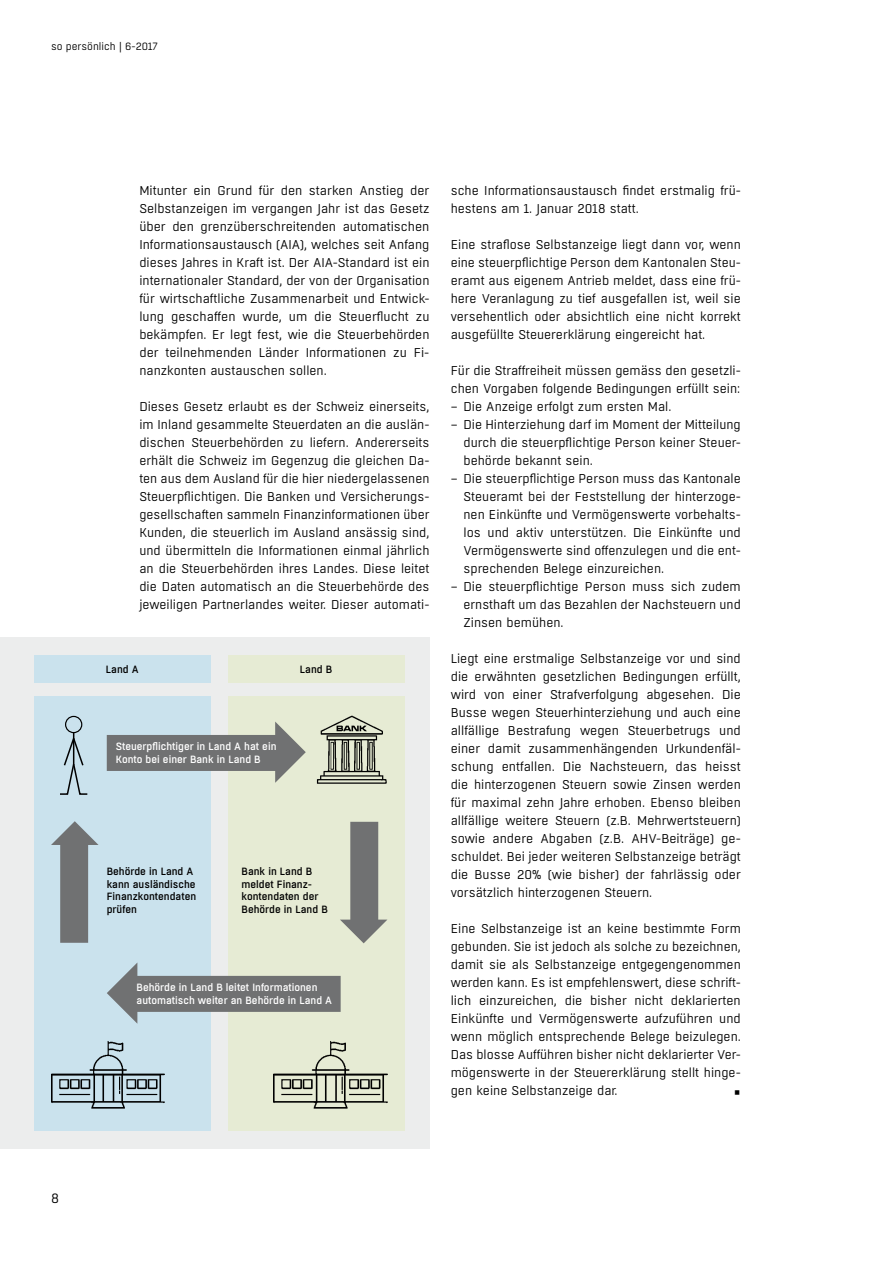
<style>
.page{position:relative;width:893px;height:1263px;background:#fff}
.page>*{position:absolute;margin:0;border:0;box-sizing:border-box;transform-origin:0 0}
.t1{font:15px "Wingdings";color:#000}
.t2{font:13.5px "Boxed";color:#000}
.t3{font:12.75px/18px "Boxed";color:#000;text-align:justify}
.t4{font:500 10.5px/13.5px "Boxed";color:#fff}
.t5{font:500 10.5px/12.8px "Boxed";color:#000}
.t6{font:10.5px "Boxed";color:#000}
</style>
<div class="page">
<div style="left:0;top:637px;width:429px;height:512px;background:#eceded"></div>
<div style="left:34px;top:655px;width:177px;height:28px;background:#cae2ed"></div>
<div style="left:34px;top:696px;width:177px;height:435px;background:#cae2ed"></div>
<div style="left:228px;top:696px;width:176px;height:435px;background:#e6ebd4"></div>
<div style="left:228px;top:655px;width:176px;height:28px;background:#e6ebd4"></div>
<img style="left:316px;top:715px;width:71px;height:69px">
<img style="left:51px;top:1041px;width:114px;height:68px">
<img style="left:274px;top:1041px;width:113px;height:68px">
<div style="left:65px;top:716px;width:17px;height:17px;border:1px solid #000;border-radius:50%"></div>
<hr style="left:73px;top:732px;width:1px;height:32px;background:#000">
<svg style="left:60px;top:736px;width:28px;height:59px"></svg>
<svg style="left:107px;top:721px;width:199px;height:62px"></svg>
<svg style="left:107px;top:962px;width:234px;height:62px"></svg>
<svg style="left:51px;top:821px;width:48px;height:122px"></svg>
<svg style="left:340px;top:822px;width:47px;height:121px"></svg>
<p class="t6" style="left:51px;top:40px;width:108px">so persönlich | 6-2017</p>
<p class="t2" style="left:51px;top:1189px;width:9px">8</p>
<p class="t3" style="left:139px;top:181px;width:292px">Mitunter ein Grund für den starken Anstieg der Selbstanzeigen im vergangen Jahr ist das Gesetz über den grenzüberschreitenden automatischen Informationsaustausch (AIA), welches seit Anfang dieses Jahres in Kraft ist. Der AIA-Standard ist ein internationaler Standard, der von der Organisation für wirtschaftliche Zusammenarbeit und Entwick&shy;lung geschaffen wurde, um die Steuerflucht zu bekämpfen. Er legt fest, wie die Steuerbehörden der teilnehmenden Länder Informationen zu Fi&shy;nanzkonten austauschen sollen.</p>
<p class="t3" style="left:139px;top:397px;width:292px">Dieses Gesetz erlaubt es der Schweiz einerseits, im Inland gesammelte Steuerdaten an die auslän&shy;dischen Steuerbehörden zu liefern. Andererseits erhält die Schweiz im Gegenzug die gleichen Da&shy;ten aus dem Ausland für die hier niedergelassenen Steuerpflichtigen. Die Banken und Versicherungs&shy;gesellschaften sammeln Finanzinformationen über Kunden, die steuerlich im Ausland ansässig sind, und übermitteln die Informationen einmal jährlich an die Steuerbehörden ihres Landes. Diese leitet die Daten automatisch an die Steuerbehörde des jeweiligen Partnerlandes weiter. Dieser automati-</p>
<p class="t5" style="left:106px;top:663px;width:34px">Land A</p>
<p class="t5" style="left:300px;top:663px;width:34px">Land B</p>
<p class="t4" style="left:116px;top:739px;width:162px">Steuerpflichtiger in Land A hat ein<br>Konto bei einer Bank in Land B</p>
<p class="t5" style="left:107px;top:865px;width:91px">Behörde in Land A kann ausländische<br>Finanzkontendaten prüfen</p>
<p class="t5" style="left:242px;top:865px;width:88px">Bank in Land B meldet Finanz&shy;kontendaten der<br>Behörde in Land B</p>
<p class="t4" style="left:137px;top:980px;width:197px">Behörde in Land B leitet Informationen automatisch weiter an Behörde in Land A</p>
<p class="t3" style="left:451px;top:181px;width:292px">sche Informationsaustausch findet erstmalig frü&shy;hestens am 1. Januar 2018 statt.</p>
<p class="t3" style="left:451px;top:235px;width:292px">Eine straflose Selbstanzeige liegt dann vor, wenn eine steuerpflichtige Person dem Kantonalen Steu&shy;eramt aus eigenem Antrieb meldet, dass eine frü&shy;here Veranlagung zu tief ausgefallen ist, weil sie versehentlich oder absichtlich eine nicht korrekt ausgefüllte Steuererklärung eingereicht hat.</p>
<p class="t3" style="left:451px;top:361px;width:292px">Für die Straffreiheit müssen gemäss den gesetzli&shy;chen Vorgaben folgende Bedingungen erfüllt sein:</p>
<p class="t3" style="left:451px;top:397px;width:222px">– Die Anzeige erfolgt zum ersten Mal.</p>
<p class="t3" style="left:463px;top:415px;width:279px;text-indent:-13px">– Die Hinterziehung darf im Moment der Mitteilung durch die steuerpflichtige Person keiner Steuer&shy;behörde bekannt sein.</p>
<p class="t3" style="left:463px;top:469px;width:279px;text-indent:-13px">– Die steuerpflichtige Person muss das Kantonale Steueramt bei der Feststellung der hinterzoge&shy;nen Einkünfte und Vermögenswerte vorbehalts&shy;los und aktiv unterstützen. Die Einkünfte und Vermögenswerte sind offenzulegen und die ent&shy;sprechenden Belege einzureichen.</p>
<p class="t3" style="left:463px;top:577px;width:279px;text-indent:-13px">– Die steuerpflichtige Person muss sich zudem ernsthaft um das Bezahlen der Nachsteuern und Zinsen bemühen.</p>
<p class="t3" style="left:451px;top:649px;width:292px">Liegt eine erstmalige Selbstanzeige vor und sind die erwähnten gesetzlichen Bedingungen erfüllt, wird von einer Strafverfolgung abgesehen. Die Busse wegen Steuerhinterziehung und auch eine allfällige Bestrafung wegen Steuerbetrugs und einer damit zusammenhängenden Urkundenfäl&shy;schung entfallen. Die Nachsteuern, das heisst die hinterzogenen Steuern sowie Zinsen werden für maximal zehn Jahre erhoben. Ebenso bleiben allfällige weitere Steuern (z.B. Mehrwertsteuern) sowie andere Abgaben (z.B. AHV-Beiträge) ge&shy;schuldet. Bei jeder weiteren Selbstanzeige beträgt die Busse 20% (wie bisher) der fahrlässig oder vorsätzlich hinterzogenen Steuern.</p>
<p class="t3" style="left:451px;top:919px;width:292px">Eine Selbstanzeige ist an keine bestimmte Form gebunden. Sie ist jedoch als solche zu bezeichnen, damit sie als Selbstanzeige entgegengenommen werden kann. Es ist empfehlenswert, diese schrift&shy;lich einzureichen, die bisher nicht deklarierten Einkünfte und Vermögenswerte aufzuführen und wenn möglich entsprechende Belege beizulegen.<br>Das blosse Aufführen bisher nicht deklarierter Ver&shy;mögenswerte in der Steuererklärung stellt hinge&shy;gen keine Selbstanzeige dar.</p>
<p class="t1" style="left:734px;top:1084px;width:8px">▪</p>
</div>
